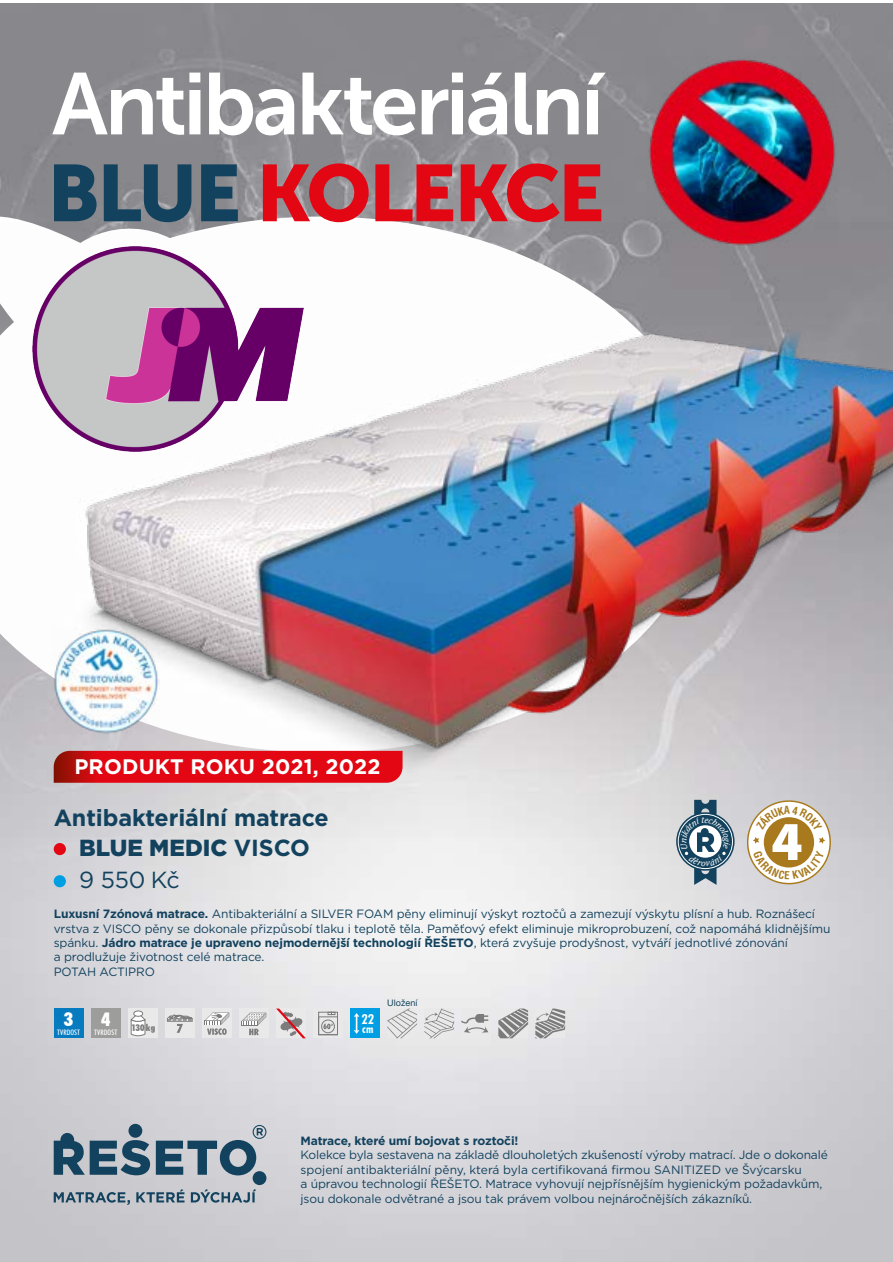
<style>
.page{position:relative;width:893px;height:1262px;background:#fff}
.page>*{position:absolute;margin:0;border:0;box-sizing:border-box;transform-origin:0 0}
.t1{font:87px "Museo Sans 700";letter-spacing:-.035em;color:#fff}
.t2{font:79.5px "Museo Sans 900";letter-spacing:-.045em;color:#e30613}
.t3{font:900 55.05px "Myriad Pro";color:#fff}
.t4{font:700 23.25px/30px "Gotham";letter-spacing:-.005em;color:#12425e;text-align:center}
.t5{font:23.25px "Gotham";color:#12425e}
.t6{font:700 21px "Gotham";letter-spacing:.01em;color:#fff}
.t7{font:900 condensed 18.75px "Futura BT";color:#fff}
.t8{font:700 condensed 13.5px "Futura BT";color:#fff;scale:1.1 1}
.t9{font:12px/14.4px "Gotham";letter-spacing:-.01em;color:#12425e}
.t10{font:700 12px "Gotham";letter-spacing:-.015em;color:#12425e}
.t11{font:700 condensed 11.25px "Futura BT";color:#fff}
.t12{font:900 condensed 9.15px "Futura BT";color:#7c7b7b}
.t13{font:9px "Helvetica Neue LT Pro";letter-spacing:.01em;color:#12425e}
.t14{font:500 condensed 7.5px "Futura BT";letter-spacing:.015em;color:#fff}
.s1{color:#12425e}
.s2{font-weight:900}
.s3{font-weight:700}
</style>
<div class="page">
<img style="left:0;top:3px;width:892px;height:1259px">
<svg style="left:0;top:193px;width:484px;height:23px;fill:#8d8c91"></svg>
<img style="left:0;top:222px;width:892px;height:614px">
<svg style="left:276px;top:1008px;width:30px;height:30px"></svg>
<div style="left:165px;top:1008px;width:30px;height:30px;background:#e9e9e9"></div>
<svg style="left:167px;top:1015px;width:25px;height:17px"></svg>
<div style="left:128px;top:1008px;width:30px;height:30px;background:#e9e9e9"></div>
<svg style="left:130px;top:1014px;width:16px;height:22px"></svg>
<div style="left:134px;top:1011px;width:9px;height:5px;background:#fff;border-radius:50%"></div>
<div style="left:133px;top:1010px;width:10px;height:6px;border:1px solid #7c7b7b;border-radius:50%"></div>
<div style="left:239px;top:1008px;width:30px;height:30px;background:#e9e9e9"></div>
<svg style="left:241px;top:1012px;width:25px;height:23px"></svg>
<div style="left:202px;top:1008px;width:30px;height:30px;background:#e9e9e9"></div>
<svg style="left:204px;top:1012px;width:25px;height:22px"></svg>
<svg style="left:498px;top:1008px;width:30px;height:30px"></svg>
<svg style="left:535px;top:1008px;width:30px;height:30px"></svg>
<svg style="left:424px;top:1008px;width:30px;height:30px"></svg>
<svg style="left:387px;top:1008px;width:30px;height:30px"></svg>
<div style="left:461px;top:1008px;width:30px;height:30px;background:#e9e9e9"></div>
<svg style="left:461px;top:1014px;width:27px;height:19px"></svg>
<div style="left:313px;top:1008px;width:30px;height:30px;background:#e9e9e9"></div>
<svg style="left:323px;top:1023px;width:10px;height:6px"></svg>
<div style="left:318px;top:1011px;width:20px;height:24px;border:1px solid #7c7b7b"></div>
<div style="left:321px;top:1019px;width:14px;height:14px;border:1px solid #7c7b7b;border-radius:50%"></div>
<svg style="left:327px;top:1011px;width:8px;height:4px"></svg>
<div style="left:318px;top:1016px;width:20px;height:19px;border:1px solid #7c7b7b"></div>
<div style="left:350px;top:1008px;width:30px;height:30px;background:#009fe3"></div>
<svg style="left:354px;top:1013px;width:5px;height:20px"></svg>
<div style="left:91px;top:1008px;width:30px;height:30px;background:#9d9d9c"></div>
<div style="left:54px;top:1008px;width:29px;height:30px;background:#077bc0"></div>
<div style="left:54px;top:843px;width:12px;height:12px;background:#e30613;border-radius:50%"></div>
<div style="left:54px;top:875px;width:12px;height:12px;background:#009fe3;border-radius:50%"></div>
<img style="left:646px;top:56px;width:191px;height:192px">
<svg style="left:54px;top:751px;width:348px;height:31px"></svg>
<svg style="left:54px;top:1132px;width:96px;height:43px"></svg>
<svg style="left:156px;top:1125px;width:110px;height:50px"></svg>
<svg style="left:54px;top:1192px;width:76px;height:12px"></svg>
<svg style="left:136px;top:1189px;width:48px;height:13px"></svg>
<svg style="left:191px;top:1189px;width:65px;height:13px"></svg>
<div style="left:128px;top:1123px;width:14px;height:14px;background:#12425e;border-radius:50%"></div>
<div style="left:252px;top:1171px;width:14px;height:14px;background:#12425e;border-radius:50%"></div>
<img style="left:52px;top:627px;width:107px;height:107px">
<img style="left:32px;top:247px;width:271px;height:204px">
<svg style="left:747px;top:800px;width:83px;height:84px"></svg>
<svg style="left:677px;top:800px;width:57px;height:85px"></svg>
<h1 class="t1" style="left:52px;top:56px;width:553px">Antibakteriální</h1>
<h2 class="t2" style="left:47px;top:148px;width:559px"><span class="s1">BLUE</span> KOLEKCE</h2>
<h3 class="t6" style="left:74px;top:753px;width:308px">PRODUKT ROKU 2021, 2022</h3>
<h3 class="t4" style="left:54px;top:802px;width:276px">Antibakteriální matrace<br><span class="s2">BLUE MEDIC</span> VISCO</h3>
<h3 class="t5" style="left:79px;top:865px;width:102px">9 550 Kč</h3>
<p class="t9" style="left:54px;top:906px;width:778px"><span class="s3">Luxusní 7zónová matrace.</span> Antibakteriální a SILVER FOAM pěny eliminují výskyt roztočů a zamezují výskytu plísní a hub. Roznášecí vrstva z VISCO pěny se dokonale přizpůsobí tlaku i teplotě těla. Paměťový efekt eliminuje mikroprobuzení, což napomáhá klidnějšímu spánku. <span class="s3">Jádro matrace je upraveno nejmodernější technologií ŘEŠETO</span>, která zvyšuje prodyšnost, vytváří jednotlivé zónování<br>a prodlužuje životnost celé matrace.<br>POTAH ACTIPRO</p>
<h3 class="t3" style="left:771px;top:804px;width:33px">4</h3>
<h3 class="t7" style="left:64px;top:1007px;width:11px">3</h3>
<p class="t14" style="left:57px;top:1027px;width:25px">TVRDOST</p>
<h3 class="t7" style="left:101px;top:1007px;width:11px">4</h3>
<p class="t8" style="left:361px;top:1011px;width:13px">22</p>
<p class="t12" style="left:131px;top:1022px;width:25px">130 kg</p>
<p class="t14" style="left:94px;top:1027px;width:25px">TVRDOST</p>
<p class="t11" style="left:362px;top:1022px;width:13px">cm</p>
<p class="t13" style="left:387px;top:997px;width:32px">Uložení</p>
<p class="t10" style="left:300px;top:1132px;width:219px">Matrace, které umí bojovat s roztoči!</p>
<p class="t9" style="left:300px;top:1147px;width:529px">Kolekce byla sestavena na základě dlouholetých zkušeností výroby matrací. Jde o dokonalé spojení antibakteriální pěny, která byla certifikovaná firmou SANITIZED ve Švýcarsku<br>a úpravou technologií ŘEŠETO. Matrace vyhovují nejpřísnějším hygienickým požadavkům, jsou dokonale odvětrané a jsou tak právem volbou nejnáročnějších zákazníků.</p>
</div>
